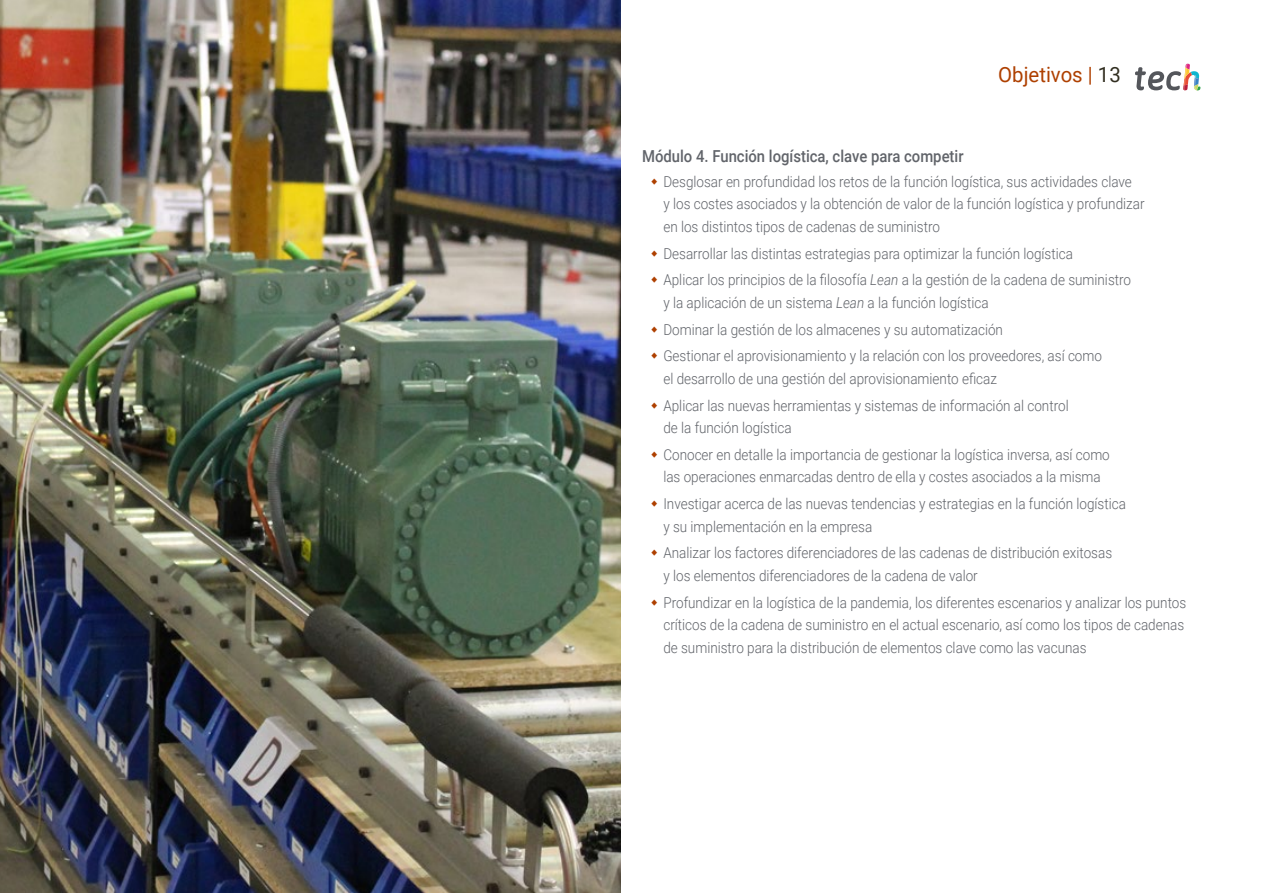
<style>
.page{position:relative;width:1263px;height:893px;background:#fff}
.page>*{position:absolute;margin:0;border:0;box-sizing:border-box;transform-origin:0 0}
.t1{font:21px "Roboto";color:#ae4000}
.t2{font:500 16.5px "Roboto";color:#61646a;scale:.9 1}
.t3{font:300 15px/26.7px "Roboto";color:#61646a;scale:.9 1}
.s1{color:#312e20}
.s2{font-style:italic}
</style>
<div class="page">
<svg style="left:1135px;top:64px;width:65px;height:27px"></svg>
<img style="left:0;top:0;width:621px;height:893px">
<h1 class="t1" style="left:998px;top:60px;width:124px">Objetivos | <span class="s1">13</span></h1>
<p class="t2" style="left:642px;top:145px;width:359px">Módulo 4. Función logística, clave para competir</p>
<p class="t3" style="left:663px;top:170px;width:536px;line-height:22.5px">Desglosar en profundidad los retos de la función logística, sus actividades clave<br>y los costes asociados y la obtención de valor de la función logística y profundizar en los distintos tipos de cadenas de suministro</p>
<p class="t3" style="left:663px;top:239px;width:521px">Desarrollar las distintas estrategias para optimizar la función logística<br>Aplicar los principios de la filosofía <span class="s2">Lean</span> a la gestión de la cadena de suministro</p>
<p class="t3" style="left:663px;top:289px;width:489px">y la aplicación de un sistema <span class="s2">Lean</span> a la función logística<br>Dominar la gestión de los almacenes y su automatización<br>Gestionar el aprovisionamiento y la relación con los proveedores, así como</p>
<p class="t3" style="left:663px;top:365px;width:452px">el desarrollo de una gestión del aprovisionamiento eficaz<br>Aplicar las nuevas herramientas y sistemas de información al control</p>
<p class="t3" style="left:663px;top:414px;width:498px">de la función logística<br>Conocer en detalle la importancia de gestionar la logística inversa, así como</p>
<p class="t3" style="left:663px;top:463px;width:515px">las operaciones enmarcadas dentro de ella y costes asociados a la misma<br>Investigar acerca de las nuevas tendencias y estrategias en la función logística</p>
<p class="t3" style="left:663px;top:512px;width:500px">y su implementación en la empresa<br>Analizar los factores diferenciadores de las cadenas de distribución exitosas</p>
<p class="t3" style="left:663px;top:562px;width:583px">y los elementos diferenciadores de la cadena de valor<br>Profundizar en la logística de la pandemia, los diferentes escenarios y analizar los puntos</p>
<p class="t3" style="left:663px;top:613px;width:580px;line-height:22.5px">críticos de la cadena de suministro en el actual escenario, así como los tipos de cadenas de suministro para la distribución de elementos clave como las vacunas</p>
</div>
